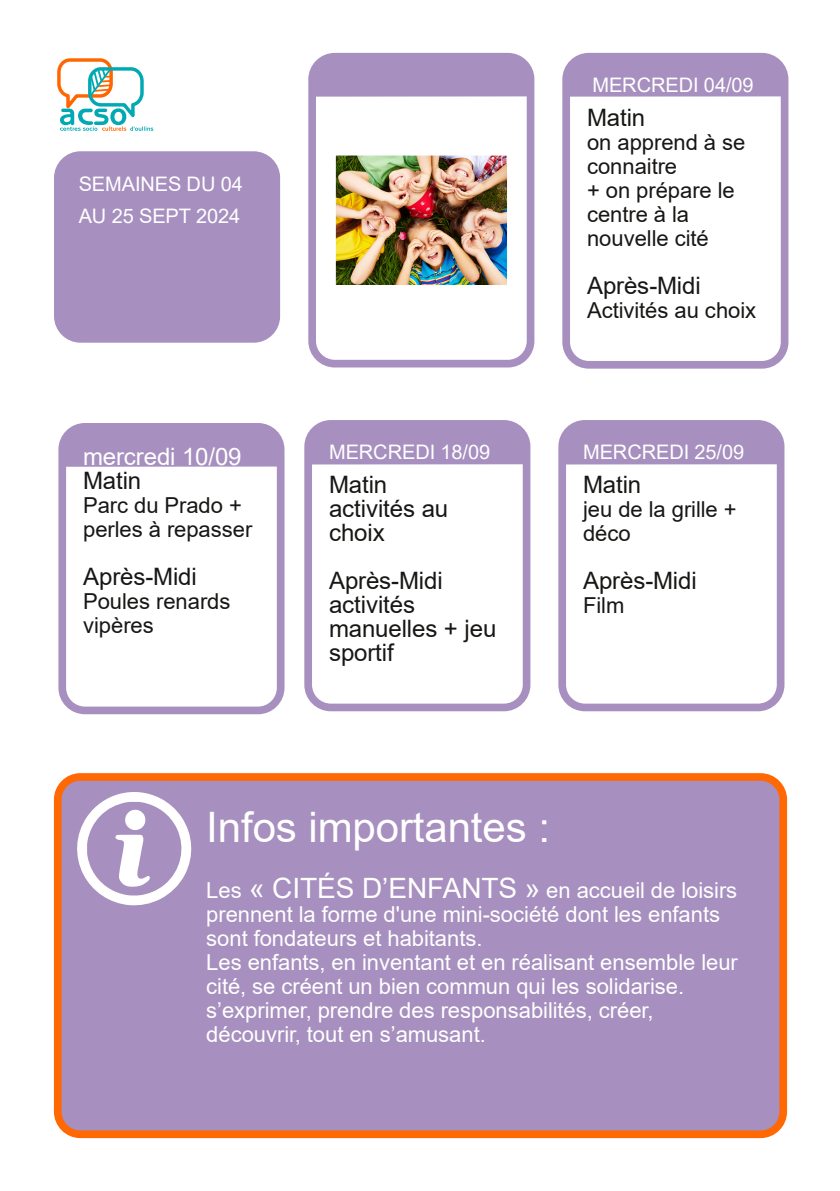
<style>
.page{position:relative;width:840px;height:1191px;background:#fff}
.page>*{position:absolute;margin:0;border:0;box-sizing:border-box;transform-origin:0 0}
.t1{font:42px "Arial";letter-spacing:-.005em;color:#fff}
.t2{font:24px/24px "Arial";letter-spacing:-.005em;color:#181715}
.t3{font:24px "Arial";letter-spacing:-.005em;color:#fff}
.t4{font:22px/24px "Arial";color:#fff}
.t5{font:22px/24px "Arial";color:#181715}
.t6{font:20px/32px "Arial";letter-spacing:-.005em;color:#fff}
.s1{font-size:28px}
</style>
<div class="page">
<img style="left:336px;top:156px;width:169px;height:128px">
<div style="left:333px;top:153px;width:175px;height:159px;border:2px solid #fff"></div>
<div style="left:313px;top:429px;width:208px;height:35px;background:#a78fbf"></div>
<div style="left:567px;top:429px;width:208px;height:35px;background:#a78fbf"></div>
<div style="left:67px;top:432px;width:208px;height:35px;background:#a78fbf"></div>
<div style="left:571px;top:62px;width:208px;height:35px;background:#a78fbf"></div>
<div style="left:317px;top:62px;width:208px;height:35px;background:#a78fbf"></div>
<div style="left:58px;top:777px;width:724px;height:357px;background:#a78fbf;border-radius:23px"></div>
<div style="left:54px;top:773px;width:732px;height:365px;border:8px solid #ff6803;border-radius:23px"></div>
<svg style="left:57px;top:58px;width:96px;height:73px"></svg>
<div style="left:308px;top:53px;width:226px;height:314px;border:8px solid #a78fbf;border-radius:23px"></div>
<div style="left:562px;top:53px;width:226px;height:316px;border:8px solid #a78fbf;border-radius:23px"></div>
<div style="left:58px;top:423px;width:226px;height:291px;border:8px solid #a78fbf;border-radius:23px"></div>
<div style="left:304px;top:420px;width:226px;height:291px;border:8px solid #a78fbf;border-radius:23px"></div>
<div style="left:558px;top:420px;width:226px;height:291px;border:8px solid #a78fbf;border-radius:23px"></div>
<svg style="left:77px;top:792px;width:115px;height:114px"></svg>
<div style="left:58px;top:155px;width:218px;height:184px;background:#a78fbf;border-radius:23px"></div>
<div style="left:54px;top:151px;width:226px;height:192px;border:8px solid #a78fbf;border-radius:23px"></div>
<p class="t6" style="left:79px;top:168px;width:166px">SEMAINES DU 04<br>AU 25 SEPT 2024</p>
<p class="t3" style="left:83px;top:443px;width:160px">mercredi 10/09</p>
<p class="t2" style="left:83px;top:469px;width:60px">Matin</p>
<p class="t5" style="left:83px;top:493px;width:171px">Parc du Prado + perles à repasser</p>
<p class="t2" style="left:83px;top:565px;width:115px">Après-Midi</p>
<p class="t5" style="left:83px;top:589px;width:149px">Poules renards vipères</p>
<p class="t6" style="left:329px;top:436px;width:162px">MERCREDI 18/09</p>
<p class="t2" style="left:329px;top:473px;width:121px">Matin activités au choix</p>
<p class="t2" style="left:329px;top:569px;width:169px">Après-Midi activités manuelles + jeu sportif</p>
<p class="t6" style="left:592px;top:69px;width:162px">MERCREDI 04/09</p>
<p class="t2" style="left:586px;top:106px;width:60px">Matin</p>
<p class="t5" style="left:586px;top:130px;width:160px">on apprend à se connaitre<br>+ on prépare le centre à la nouvelle cité</p>
<p class="t2" style="left:586px;top:274px;width:115px">Après-Midi</p>
<p class="t5" style="left:586px;top:298px;width:170px">Activités au choix</p>
<p class="t6" style="left:582px;top:436px;width:162px">MERCREDI 25/09</p>
<p class="t2" style="left:582px;top:473px;width:60px">Matin</p>
<p class="t5" style="left:582px;top:498px;width:155px">jeu de la grille + déco</p>
<p class="t2" style="left:582px;top:569px;width:115px">Après-Midi</p>
<p class="t5" style="left:582px;top:594px;width:43px">Film</p>
<h1 class="t1" style="left:206px;top:803px;width:345px">Infos importantes :</h1>
<p class="t4" style="left:206px;top:878px;width:533px">Les <span class="s1">« CITÉS D’ENFANTS »</span> en accueil de loisirs prennent la forme d'une mini-société dont les enfants sont fondateurs et habitants.<br>Les enfants, en inventant et en réalisant ensemble leur cité, se créent un bien commun qui les solidarise. s’exprimer, prendre des responsabilités, créer, découvrir, tout en s’amusant.</p>
</div>
